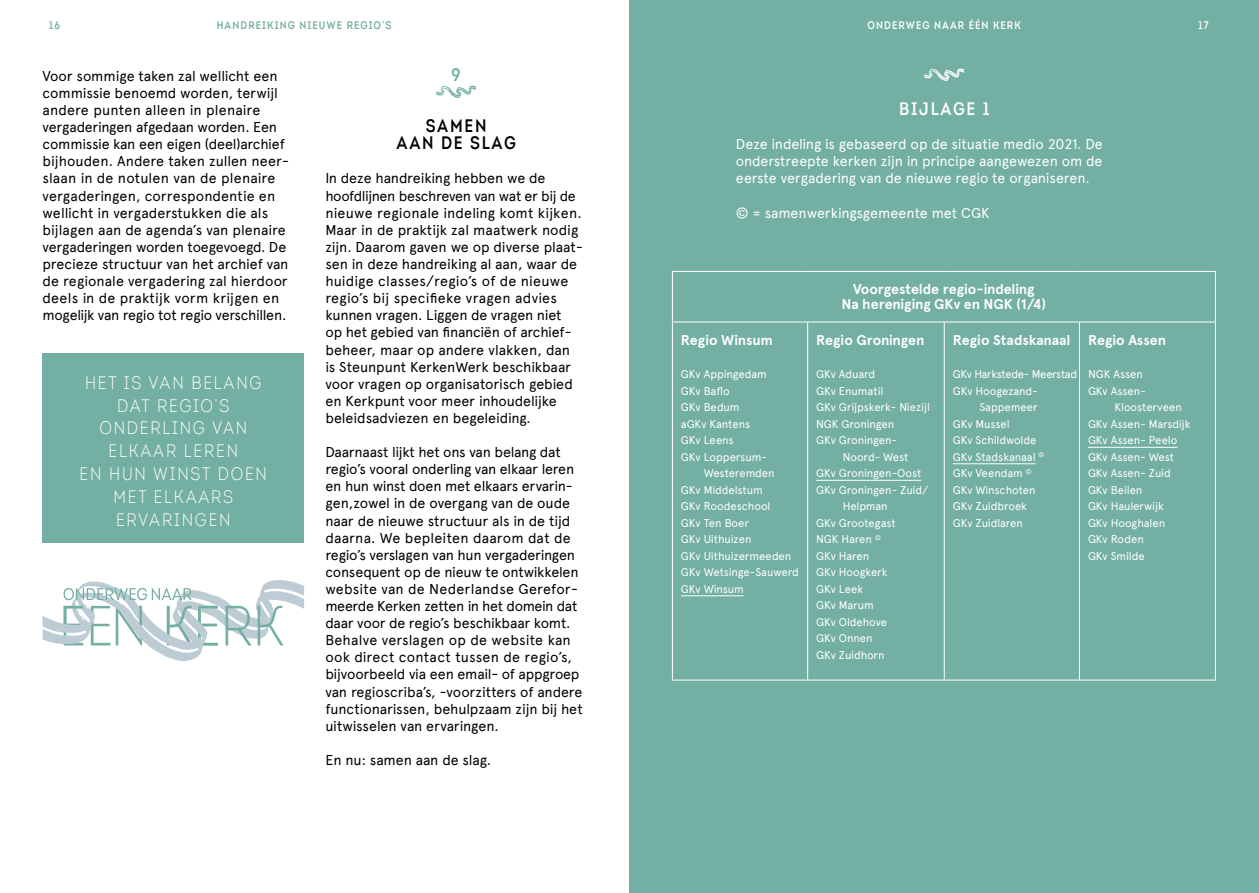
<style>
.page{position:relative;width:1259px;height:893px;background:#fff}
.page>*{position:absolute;margin:0;border:0;box-sizing:border-box;transform-origin:0 0}
.streamer{font:18px/23px "Intro Cond Light Caps";letter-spacing:.1em;color:#fff;text-align:center}
.TITEL{font:18px "Intro Cond Semi Bold Caps";letter-spacing:.1em;color:#000}
.TITEL-2{font:18px "Intro Cond Semi Bold Caps";letter-spacing:.1em;color:#fff}
.TITEL_KLEUR{font:18px "Intro Cond Semi Bold Caps";color:#73afa2}
.BROOD{font:14.25px/17.1px "Apercu";letter-spacing:-.005em;color:#000}
.BROOD-2{font:14.25px/17.1px "Apercu";letter-spacing:-.01em;color:#fff}
.BROOD-3{font:700 14.25px "Apercu";letter-spacing:-.005em;color:#fff}
.Tabel_tekst{font:11.25px/16.5px "Apercu";letter-spacing:-.01em;color:#fff}
.Tabel_tekst-2{font:11.25px "Apercu";letter-spacing:-.035em;color:#fff}
.Tabel_tab{font:11.25px "Apercu";letter-spacing:-.01em;color:#fff}
.BROOD-4{font:11.25px "Apercu";letter-spacing:-.005em;color:#fff}
.t1{font:10.95px "Intro Cond Semi Bold Caps";letter-spacing:.1em;color:#73afa2}
.Page_Naviagtion{font:10.95px "Intro Cond Semi Bold Caps";letter-spacing:.1em;color:#fff}
</style>
<div class="page">
<svg style="left:436px;top:86px;width:40px;height:12px"></svg>
<div style="left:629px;top:0;width:630px;height:893px;background:#73afa2"></div>
<div style="left:43px;top:354px;width:261px;height:189px;background:#73afa2"></div>
<svg style="left:924px;top:69px;width:40px;height:12px"></svg>
<hr style="left:672px;top:322px;width:1px;height:358px;background:#fff">
<hr style="left:807px;top:322px;width:1px;height:358px;background:#fff">
<hr style="left:944px;top:322px;width:1px;height:358px;background:#fff">
<hr style="left:1079px;top:322px;width:1px;height:358px;background:#fff">
<hr style="left:1215px;top:322px;width:1px;height:358px;background:#fff">
<hr style="left:672px;top:680px;width:135px;height:1px;background:#fff">
<hr style="left:807px;top:680px;width:137px;height:1px;background:#fff">
<hr style="left:944px;top:680px;width:135px;height:1px;background:#fff">
<hr style="left:1079px;top:680px;width:136px;height:1px;background:#fff">
<hr style="left:672px;top:271px;width:135px;height:1px;background:#fff">
<hr style="left:672px;top:272px;width:1px;height:50px;background:#fff">
<hr style="left:807px;top:271px;width:137px;height:1px;background:#fff">
<hr style="left:944px;top:271px;width:135px;height:1px;background:#fff">
<hr style="left:1079px;top:271px;width:136px;height:1px;background:#fff">
<hr style="left:1215px;top:272px;width:1px;height:50px;background:#fff">
<hr style="left:672px;top:322px;width:135px;height:1px;background:#fff">
<hr style="left:807px;top:322px;width:137px;height:1px;background:#fff">
<hr style="left:944px;top:322px;width:135px;height:1px;background:#fff">
<hr style="left:1079px;top:322px;width:136px;height:1px;background:#fff">
<hr style="left:681px;top:596px;width:63px;height:1px;background:#fff">
<hr style="left:816px;top:480px;width:105px;height:1px;background:#fff">
<hr style="left:952px;top:464px;width:83px;height:1px;background:#fff">
<hr style="left:1088px;top:447px;width:89px;height:1px;background:#fff">
<svg style="left:43px;top:580px;width:261px;height:81px"></svg>
<p class="t1" style="left:49px;top:19px;width:12px">16</p>
<p class="t1" style="left:217px;top:19px;width:176px">HANDREIKING NIEUWE REGIO’S</p>
<p class="BROOD" style="left:43px;top:67px;width:248px">Voor sommige taken zal wellicht een commissie benoemd worden, terwijl andere punten alleen in plenaire vergaderingen afgedaan worden. Een commissie kan een eigen (deel)archief bijhouden. Andere taken zullen neer&shy;slaan in de notulen van de plenaire vergaderingen, correspondentie en wellicht in vergaderstukken die als bijlagen aan de agenda’s van plenaire vergaderingen worden toegevoegd. De precieze structuur van het archief van de regionale vergadering zal hierdoor deels in de praktijk vorm krijgen en mogelijk van regio tot regio verschillen.</p>
<p class="TITEL_KLEUR" style="left:451px;top:63px;width:11px">9</p>
<p class="TITEL" style="left:426px;top:115px;width:62px">SAMEN</p>
<p class="TITEL" style="left:396px;top:132px;width:121px">AAN DE SLAG</p>
<p class="BROOD" style="left:325px;top:170px;width:259px">In deze handreiking hebben we de hoofdlijnen beschreven van wat er bij de nieuwe regionale indeling komt kijken.<br>Maar in de praktijk zal maatwerk nodig zijn. Daarom gaven we op diverse plaat&shy;sen in deze handreiking al aan, waar de huidige classes/regio’s of de nieuwe regio’s bij specifieke vragen advies kunnen vragen. Liggen de vragen niet<br>op het gebied van financiën of archief&shy;beheer, maar op andere vlakken, dan is Steunpunt KerkenWerk beschikbaar voor vragen op organisatorisch gebied en Kerkpunt voor meer inhoudelijke beleidsadviezen en begeleiding.</p>
<p class="BROOD" style="left:325px;top:443px;width:255px">Daarnaast lijkt het ons van belang dat regio’s vooral onderling van elkaar leren en hun winst doen met elkaars ervarin&shy;gen,zowel in de overgang van de oude naar de nieuwe structuur als in de tijd daarna. We bepleiten daarom dat de regio’s verslagen van hun vergaderingen consequent op de nieuw te ontwikkelen website van de Nederlandse Gerefor&shy;meerde Kerken zetten in het domein dat daar voor de regio’s beschikbaar komt.</p>
<p class="BROOD" style="left:325px;top:632px;width:259px">Behalve verslagen op de website kan ook direct contact tussen de regio’s, bijvoorbeeld via een email- of appgroep van regioscriba’s, -voorzitters of andere functionarissen, behulpzaam zijn bij het uitwisselen van ervaringen.</p>
<p class="BROOD" style="left:325px;top:751px;width:167px">En nu: samen aan de slag.</p>
<p class="streamer" style="left:80px;top:371px;width:189px">HET IS VAN BELANG<br>DAT REGIO’S<br>ONDERLING VAN<br>ELKAAR LEREN<br>EN HUN WINST DOEN<br>MET ELKAARS<br>ERVARINGEN</p>
<p class="Page_Naviagtion" style="left:867px;top:19px;width:155px">ONDERWEG NAAR ÉÉN KERK</p>
<p class="Page_Naviagtion" style="left:1198px;top:19px;width:12px">17</p>
<p class="TITEL-2" style="left:899px;top:97px;width:92px">BIJLAGE 1</p>
<p class="BROOD-2" style="left:736px;top:136px;width:368px">Deze indeling is gebaseerd op de situatie medio 2021. De onderstreepte kerken zijn in principe aangewezen om de</p>
<p class="BROOD-2" style="left:736px;top:170px;width:356px">eerste vergadering van de nieuwe regio te organiseren.</p>
<p class="BROOD-2" style="left:736px;top:204px;width:255px">© = samenwerkingsgemeente met CGK</p>
<p class="BROOD-3" style="left:681px;top:332px;width:94px">Regio Winsum</p>
<p class="Tabel_tekst" style="left:681px;top:366px;width:88px">GKv Appingedam</p>
<p class="Tabel_tekst" style="left:681px;top:382px;width:50px">GKv Baflo</p>
<p class="Tabel_tekst" style="left:681px;top:399px;width:60px">GKv Bedum</p>
<p class="Tabel_tekst" style="left:681px;top:415px;width:71px">aGKv Kantens</p>
<p class="Tabel_tekst" style="left:681px;top:432px;width:54px">GKv Leens</p>
<p class="Tabel_tekst" style="left:703px;top:448px;width:72px;text-indent:-23px">GKv Loppersum-<br>Westeremden</p>
<p class="Tabel_tekst" style="left:681px;top:481px;width:83px">GKv Middelstum</p>
<p class="Tabel_tekst" style="left:681px;top:498px;width:91px">GKv Roodeschool</p>
<p class="Tabel_tekst" style="left:681px;top:514px;width:70px">GKv Ten Boer</p>
<p class="Tabel_tekst" style="left:681px;top:531px;width:72px">GKv Uithuizen</p>
<p class="Tabel_tekst" style="left:681px;top:547px;width:112px">GKv Uithuizermeeden</p>
<p class="Tabel_tekst" style="left:681px;top:564px;width:119px">GKv Wetsinge-Sauwerd</p>
<p class="Tabel_tekst" style="left:681px;top:580px;width:64px">GKv Winsum</p>
<p class="BROOD-3" style="left:853px;top:281px;width:183px">Voorgestelde regio-indeling</p>
<p class="BROOD-3" style="left:841px;top:296px;width:206px">Na hereniging GKv en NGK (1/4)</p>
<p class="BROOD-3" style="left:816px;top:332px;width:110px">Regio Groningen</p>
<p class="Tabel_tekst" style="left:816px;top:366px;width:61px">GKv Aduard</p>
<p class="Tabel_tekst" style="left:816px;top:382px;width:69px">GKv Enumatil</p>
<p class="Tabel_tekst" style="left:816px;top:399px;width:115px">GKv Grijpskerk- Niezijl</p>
<p class="Tabel_tekst" style="left:816px;top:415px;width:80px">NGK Groningen</p>
<p class="Tabel_tekst" style="left:816px;top:432px;width:82px">GKv Groningen-</p>
<p class="Tabel_tekst" style="left:842px;top:448px;width:67px">Noord- West</p>
<p class="Tabel_tekst" style="left:816px;top:465px;width:107px">GKv Groningen-Oost</p>
<p class="Tabel_tekst" style="left:816px;top:481px;width:114px">GKv Groningen- Zuid/</p>
<p class="Tabel_tekst" style="left:842px;top:498px;width:47px">Helpman</p>
<p class="Tabel_tekst" style="left:816px;top:514px;width:81px">GKv Grootegast</p>
<p class="Tabel_tekst" style="left:816px;top:531px;width:66px">NGK Haren <sup>©</sup></p>
<p class="Tabel_tekst" style="left:816px;top:547px;width:55px">GKv Haren</p>
<p class="Tabel_tekst" style="left:816px;top:564px;width:73px">GKv Hoogkerk</p>
<p class="Tabel_tekst" style="left:816px;top:580px;width:49px">GKv Leek</p>
<p class="Tabel_tekst" style="left:816px;top:597px;width:59px">GKv Marum</p>
<p class="Tabel_tekst" style="left:816px;top:613px;width:72px">GKv Oldehove</p>
<p class="Tabel_tekst" style="left:816px;top:630px;width:58px">GKv Onnen</p>
<p class="Tabel_tekst" style="left:816px;top:646px;width:70px">GKv Zuidhorn</p>
<p class="BROOD-3" style="left:952px;top:332px;width:119px">Regio Stadskanaal</p>
<p class="Tabel_tekst-2" style="left:952px;top:368px;width:126px">GKv Harkstede- Meerstad</p>
<p class="Tabel_tekst" style="left:952px;top:382px;width:87px">GKv Hoogezand-</p>
<p class="Tabel_tekst" style="left:979px;top:399px;width:60px">Sappemeer</p>
<p class="Tabel_tekst" style="left:952px;top:415px;width:59px">GKv Mussel</p>
<p class="Tabel_tekst" style="left:952px;top:432px;width:85px">GKv Schildwolde</p>
<p class="Tabel_tekst" style="left:952px;top:448px;width:93px">GKv Stadskanaal <sup>©</sup></p>
<p class="Tabel_tekst" style="left:952px;top:465px;width:80px">GKv Veendam <sup>©</sup></p>
<p class="Tabel_tekst" style="left:952px;top:481px;width:84px">GKv Winschoten</p>
<p class="Tabel_tekst" style="left:952px;top:498px;width:76px">GKv Zuidbroek</p>
<p class="Tabel_tekst" style="left:952px;top:514px;width:72px">GKv Zuidlaren</p>
<p class="BROOD-3" style="left:1088px;top:332px;width:80px">Regio Assen</p>
<p class="BROOD-4" style="left:1088px;top:368px;width:57px">NGK Assen</p>
<p class="Tabel_tekst" style="left:1088px;top:382px;width:59px">GKv Assen-</p>
<p class="Tabel_tab" style="left:1114px;top:401px;width:69px">Kloosterveen</p>
<p class="Tabel_tekst" style="left:1088px;top:415px;width:104px">GKv Assen- Marsdijk</p>
<p class="Tabel_tekst" style="left:1088px;top:432px;width:91px">GKv Assen- Peelo</p>
<p class="Tabel_tekst" style="left:1088px;top:448px;width:88px">GKv Assen- West</p>
<p class="Tabel_tekst" style="left:1088px;top:465px;width:84px">GKv Assen- Zuid</p>
<p class="Tabel_tekst" style="left:1088px;top:481px;width:56px">GKv Beilen</p>
<p class="Tabel_tekst" style="left:1088px;top:498px;width:77px">GKv Haulerwijk</p>
<p class="Tabel_tekst" style="left:1088px;top:514px;width:79px">GKv Hooghalen</p>
<p class="Tabel_tekst" style="left:1088px;top:531px;width:57px">GKv Roden</p>
<p class="Tabel_tekst" style="left:1088px;top:547px;width:58px">GKv Smilde</p>
</div>
